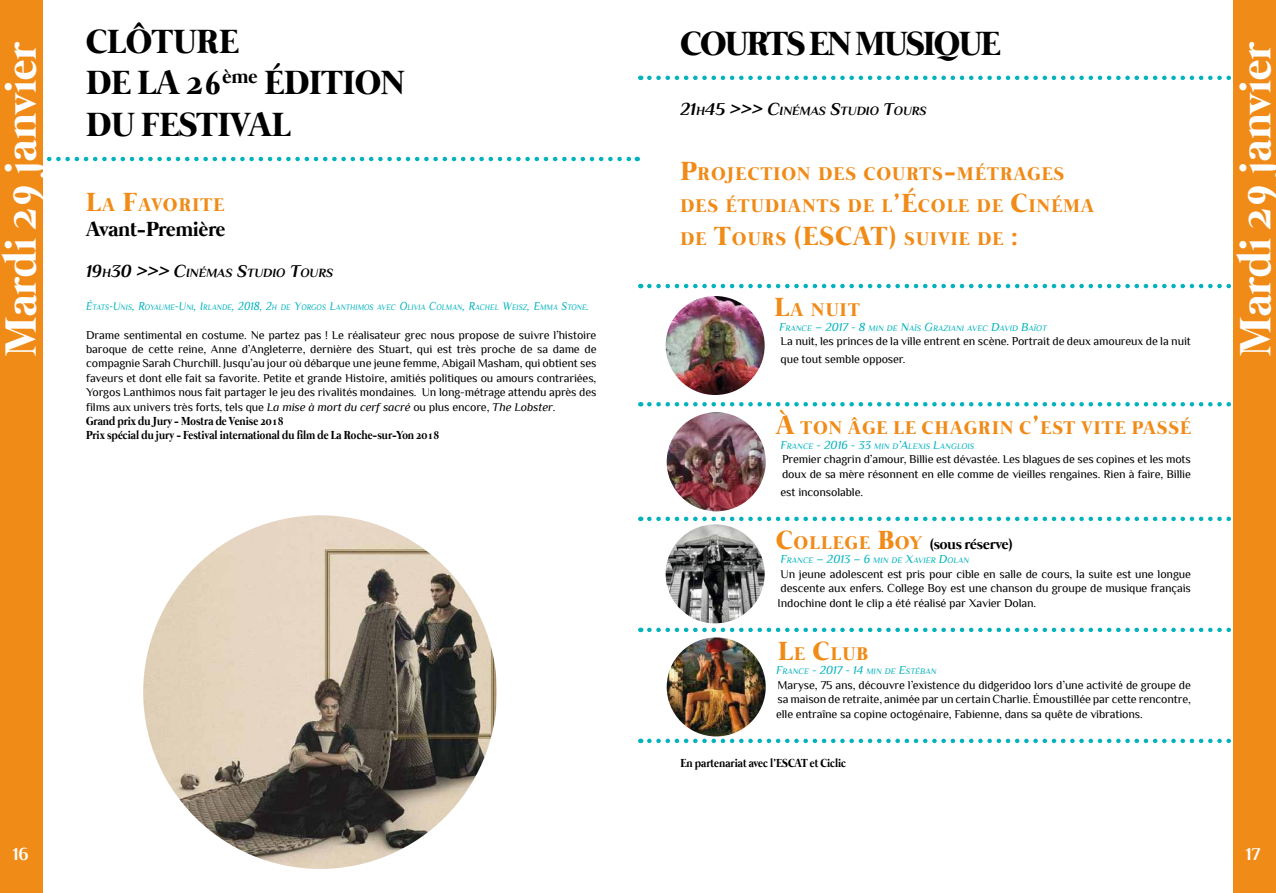
<style>
.page{position:relative;width:1276px;height:893px;background:#fff}
.page>*{position:absolute;margin:0;border:0;box-sizing:border-box;transform-origin:0 0}
.t1{font:700 45px "Mermaid";color:#fff}
.t2{font:700 34.5px/41.4px "Mermaid";color:#000}
.t3{font:700 34.5px "Mermaid";letter-spacing:-.04em;color:#000}
.t4{font:700 27px "Mermaid";color:#f08b18}
.t5{font:700 21px "Mermaid";letter-spacing:-.01em;color:#000}
.t6{font:700 18.9px/32.4px "Mermaid";letter-spacing:.07em;color:#f08b18}
.t7{font:700 18px "Philosopher";color:#fff}
.t8{font:700 15px "Mermaid";letter-spacing:-.01em;color:#000}
.t9{font:italic 700 12.6px "Philosopher";color:#000}
.t10{font:12px/14.4px "Philosopher";letter-spacing:-.01em;color:#000;text-align:justify}
.t11{font:700 12px/14.4px "Mermaid";color:#000;scale:.9 1}
.t12{font:italic 8.4px "Philosopher";color:#02b3be}
.t13{font:italic 8.4px "Philosopher";color:#02b3be;scale:.9 1}
.s1{font-size:27px}
.s2{font-size:18px}
.s3{font-size:12px}
.s4{font-style:italic}
.s5{font-size:18.9px}
.s6{font-size:27px;color:#f08b18}
.s7{font-size:18.9px;color:#f08b18}
</style>
<div class="page">
<svg style="left:47px;top:157px;width:591px;height:4px"></svg>
<svg style="left:649px;top:76px;width:582px;height:4px"></svg>
<svg style="left:649px;top:284px;width:582px;height:4px"></svg>
<svg style="left:649px;top:402px;width:582px;height:4px"></svg>
<svg style="left:649px;top:517px;width:582px;height:4px"></svg>
<svg style="left:649px;top:628px;width:582px;height:4px"></svg>
<svg style="left:649px;top:739px;width:582px;height:4px"></svg>
<div style="left:0;top:0;width:43px;height:893px;background:#f08b18"></div>
<div style="left:1233px;top:0;width:43px;height:893px;background:#f08b18"></div>
<img style="left:143px;top:515px;width:354px;height:354px;border-radius:177px">
<img style="left:665px;top:296px;width:99px;height:99px;border-radius:49px">
<img style="left:665px;top:524px;width:99px;height:99px;border-radius:49px">
<img style="left:666px;top:412px;width:99px;height:99px;border-radius:49px">
<img style="left:666px;top:637px;width:99px;height:99px;border-radius:49px">
<h1 class="t1" style="left:-5px;top:356px;width:315px;rotate:-90deg">Mardi 29 janvier</h1>
<h2 class="t2" style="left:86px;top:23px;width:320px">CLÔTURE<br>DE LA 26<sup>ème</sup> ÉDITION<br>DU FESTIVAL</h2>
<h3 class="t6" style="left:86px;top:190px;width:140px"><span class="s1">L</span>A <span class="s1">F</span>AVORITE</h3>
<h3 class="t5" style="left:86px;top:217px;width:141px">Avant-Première</h3>
<p class="t9" style="left:86px;top:266px;width:249px"><span class="s2">19</span>H<span class="s2">30 &gt;&gt;&gt; C</span>INÉMAS <span class="s2">S</span>TUDIO <span class="s2">T</span>OURS</p>
<p class="t13" style="left:86px;top:303px;width:560px"><span class="s3">É</span>TATS<span class="s3">-U</span>NIS<span class="s3">, R</span>OYAUME<span class="s3">-U</span>NI<span class="s3">, I</span>RLANDE<span class="s3">, 2018, 2</span>H DE <span class="s3">Y</span>ORGOS <span class="s3">L</span>ANTHIMOS AVEC <span class="s3">O</span>LIVIA <span class="s3">C</span>OLMAN<span class="s3">, R</span>ACHEL <span class="s3">W</span>EISZ<span class="s3">, E</span>MMA <span class="s3">S</span>TONE<span class="s3">.</span></p>
<p class="t10" style="left:86px;top:327px;width:512px">Drame sentimental en costume. Ne partez pas ! Le réalisateur grec nous propose de suivre l’histoire baroque de cette reine, Anne d’Angleterre, dernière des Stuart, qui est très proche de sa dame de compagnie Sarah Churchill. Jusqu’au jour où débarque une jeune femme, Abigail Masham, qui obtient ses faveurs et dont elle fait sa favorite. Petite et grande Histoire, amitiés politiques ou amours contrariées, Yorgos Lanthimos nous fait partager le jeu des rivalités mondaines. Un long-métrage attendu après des films aux univers très forts, tels que <span class="s4">La mise à mort du cerf sacré</span> ou plus encore, <span class="s4">The Lobster</span>.</p>
<p class="t11" style="left:86px;top:415px;width:394px">Grand prix du Jury - Mostra de Venise 2018<br>Prix spécial du jury - Festival international du film de La Roche-sur-Yon 2018</p>
<h2 class="t3" style="left:680px;top:23px;width:321px">COURTS EN MUSIQUE</h2>
<p class="t9" style="left:680px;top:104px;width:248px"><span class="s2">21</span>H<span class="s2">45 &gt;&gt;&gt; C</span>INÉMAS <span class="s2">S</span>TUDIO <span class="s2">T</span>OURS</p>
<h3 class="t6" style="left:680px;top:159px;width:415px"><span class="s1">P</span>ROJECTION DES COURTS<span class="s1">-</span>MÉTRAGES<br>DES ÉTUDIANTS DE L<span class="s1">’É</span>COLE DE <span class="s1">C</span>INÉMA</h3>
<h3 class="t4" style="left:680px;top:220px;width:173px"><span class="s5">DE</span> T<span class="s5">OURS</span> (ESCAT</h3>
<h3 class="t6" style="left:889px;top:224px;width:131px"><span class="s1">)</span> SUIVIE DE <span class="s1">:</span></h3>
<h3 class="t6" style="left:774px;top:295px;width:87px"><span class="s1">L</span>A NUIT</h3>
<p class="t12" style="left:779px;top:323px;width:270px"><span class="s3">F</span>RANCE <span class="s3">– 2017 - 8</span> MIN DE <span class="s3">N</span>AÏS <span class="s3">G</span>RAZIANI AVEC <span class="s3">D</span>AVID <span class="s3">B</span>AÏOT</p>
<p class="t10" style="left:780px;top:332px;width:412px;line-height:18px">La nuit, les princes de la ville entrent en scène. Portrait de deux amoureux de la nuit que tout semble opposer.</p>
<h3 class="t6" style="left:776px;top:413px;width:416px"><span class="s1">À</span> TON ÂGE LE CHAGRIN C<span class="s1">’</span>EST VITE PASSÉ</h3>
<p class="t12" style="left:780px;top:442px;width:195px"><span class="s3">F</span>RANCE <span class="s3">- 2016 - 33</span> MIN D<span class="s3">’A</span>LEXIS <span class="s3">L</span>ANGLOIS</p>
<p class="t10" style="left:782px;top:452px;width:410px">Premier chagrin d’amour, Billie est dévastée. Les blagues de ses copines et les mots doux de sa mère résonnent en elle comme de vieilles rengaines. Rien à faire, Billie</p>
<p class="t10" style="left:780px;top:485px;width:84px">est inconsolable.</p>
<p class="t8" style="left:776px;top:535px;width:238px"><span class="s6">C</span><span class="s7">OLLEGE</span> <span class="s6">B</span><span class="s7">OY</span> (sous réserve)</p>
<p class="t12" style="left:780px;top:556px;width:190px"><span class="s3">F</span>RANCE <span class="s3">– 2013 – 6</span> MIN DE <span class="s3">X</span>AVIER <span class="s3">D</span>OLAN</p>
<p class="t10" style="left:777px;top:567px;width:415px">Un jeune adolescent est pris pour cible en salle de cours, la suite est une longue descente aux enfers. College Boy est une chanson du groupe de musique français Indochine dont le clip a été réalisé par Xavier Dolan.</p>
<h3 class="t6" style="left:778px;top:639px;width:91px"><span class="s1">L</span>E <span class="s1">C</span>LUB</h3>
<p class="t12" style="left:776px;top:667px;width:162px"><span class="s3">F</span>RANCE <span class="s3">- 2017 - 14</span> MIN DE <span class="s3">E</span>STÉBAN</p>
<p class="t10" style="left:776px;top:678px;width:416px">Maryse, 75 ans, découvre l’existence du didgeridoo lors d’une activité de groupe de sa maison de retraite, animée par un certain Charlie. Émoustillée par cette rencontre, elle entraîne sa copine octogénaire, Fabienne, dans sa quête de vibrations.</p>
<p class="t11" style="left:680px;top:757px;width:186px">En partenariat avec l’ESCAT et Ciclic</p>
<h1 class="t1" style="left:1229px;top:356px;width:315px;rotate:-90deg">Mardi 29 janvier</h1>
<h3 class="t7" style="left:20px;top:843px;width:12px">8</h3>
<h3 class="t7" style="left:1252px;top:843px;width:12px">9</h3>
<h3 class="t7" style="left:13px;top:845px;width:17px">16</h3>
<h3 class="t7" style="left:1245px;top:845px;width:16px">17</h3>
</div>
